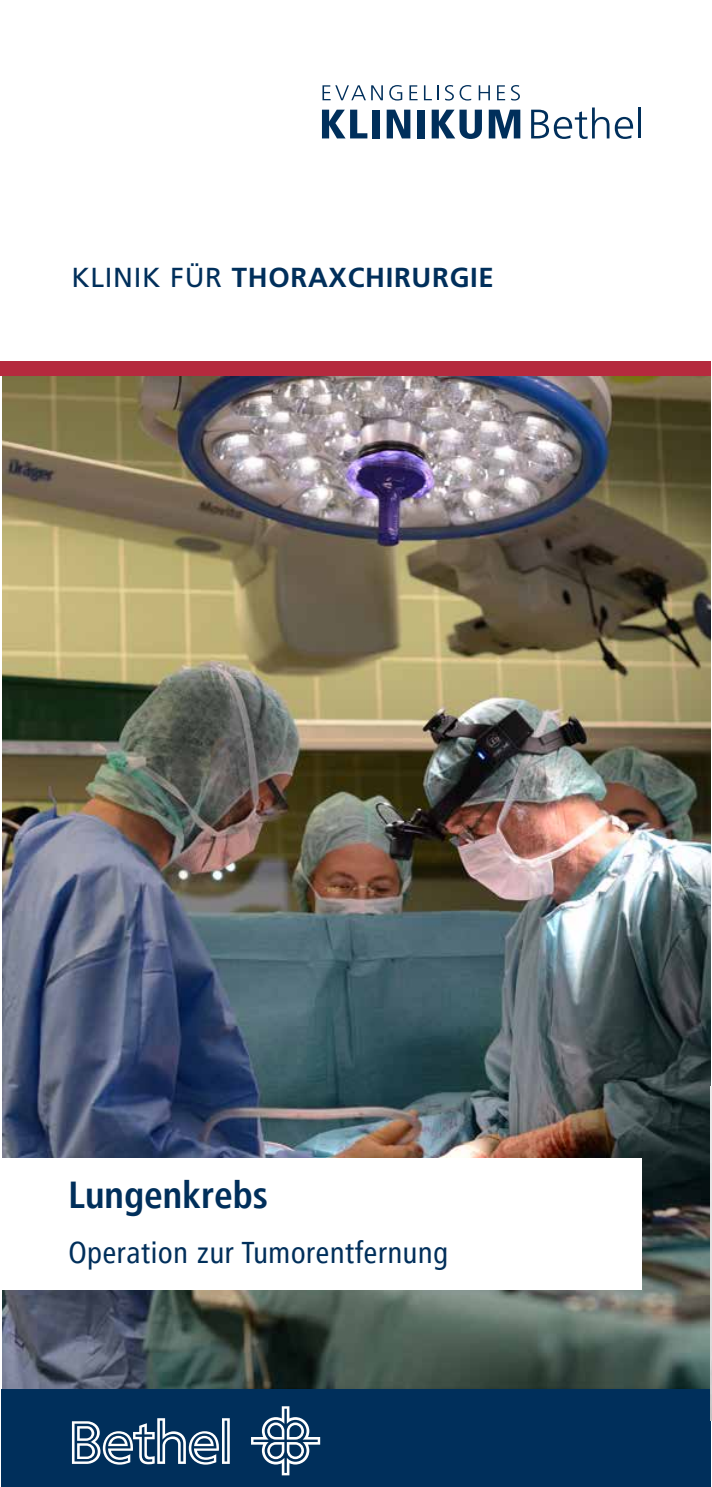
<style>
.page{position:relative;width:712px;height:1487px;background:#fff}
.page>*{position:absolute;margin:0;border:0;box-sizing:border-box;transform-origin:0 0}
.t1{font:700 condensed 37.5px "Frutiger LT Pro";color:#002f5b}
.t2{font:condensed 30px "Frutiger LT Pro";letter-spacing:.025em;color:#002f5b}
.t3{font:700 27.5px "Frutiger LT Std";letter-spacing:.025em;color:#002f5b}
.s1{font-weight:400}
</style>
<div class="page">
<img style="left:2px;top:376px;width:708px;height:1013px">
<div style="left:1px;top:1159px;width:640px;height:131px;background:#fff"></div>
<div style="left:1px;top:1389px;width:709px;height:98px;background:#002f5b"></div>
<svg style="left:322px;top:85px;width:61px;height:15px"></svg>
<svg style="left:389px;top:85px;width:13px;height:16px"></svg>
<svg style="left:409px;top:85px;width:8px;height:15px"></svg>
<svg style="left:424px;top:85px;width:14px;height:15px"></svg>
<svg style="left:445px;top:85px;width:8px;height:16px"></svg>
<svg style="left:459px;top:85px;width:12px;height:16px"></svg>
<svg style="left:478px;top:85px;width:11px;height:15px"></svg>
<svg style="left:497px;top:85px;width:8px;height:15px"></svg>
<svg style="left:511px;top:85px;width:8px;height:16px"></svg>
<svg style="left:322px;top:110px;width:45px;height:28px"></svg>
<div style="left:372px;top:110px;width:7px;height:28px;background:#002f5b"></div>
<svg style="left:386px;top:110px;width:24px;height:28px"></svg>
<div style="left:417px;top:110px;width:7px;height:28px;background:#002f5b"></div>
<svg style="left:431px;top:110px;width:51px;height:29px"></svg>
<svg style="left:488px;top:110px;width:32px;height:28px"></svg>
<svg style="left:531px;top:107px;width:102px;height:32px"></svg>
<hr style="left:638px;top:107px;width:3px;height:31px;background:#002f5b">
<svg style="left:251px;top:1406px;width:69px;height:69px"></svg>
<svg style="left:72px;top:1418px;width:158px;height:46px"></svg>
<div style="left:0;top:361px;width:710px;height:15px;background:#b52a3e"></div>
<img style="left:710px;top:1087px;width:1px;height:333px">
<p class="t3" style="left:71px;top:261px;width:424px"><span class="s1">KLINIK FÜR</span> THORAXCHIRURGIE</p>
<p class="t1" style="left:68px;top:1173px;width:201px">Lungenkrebs</p>
<p class="t2" style="left:68px;top:1235px;width:381px">Operation zur Tumorentfernung</p>
</div>
